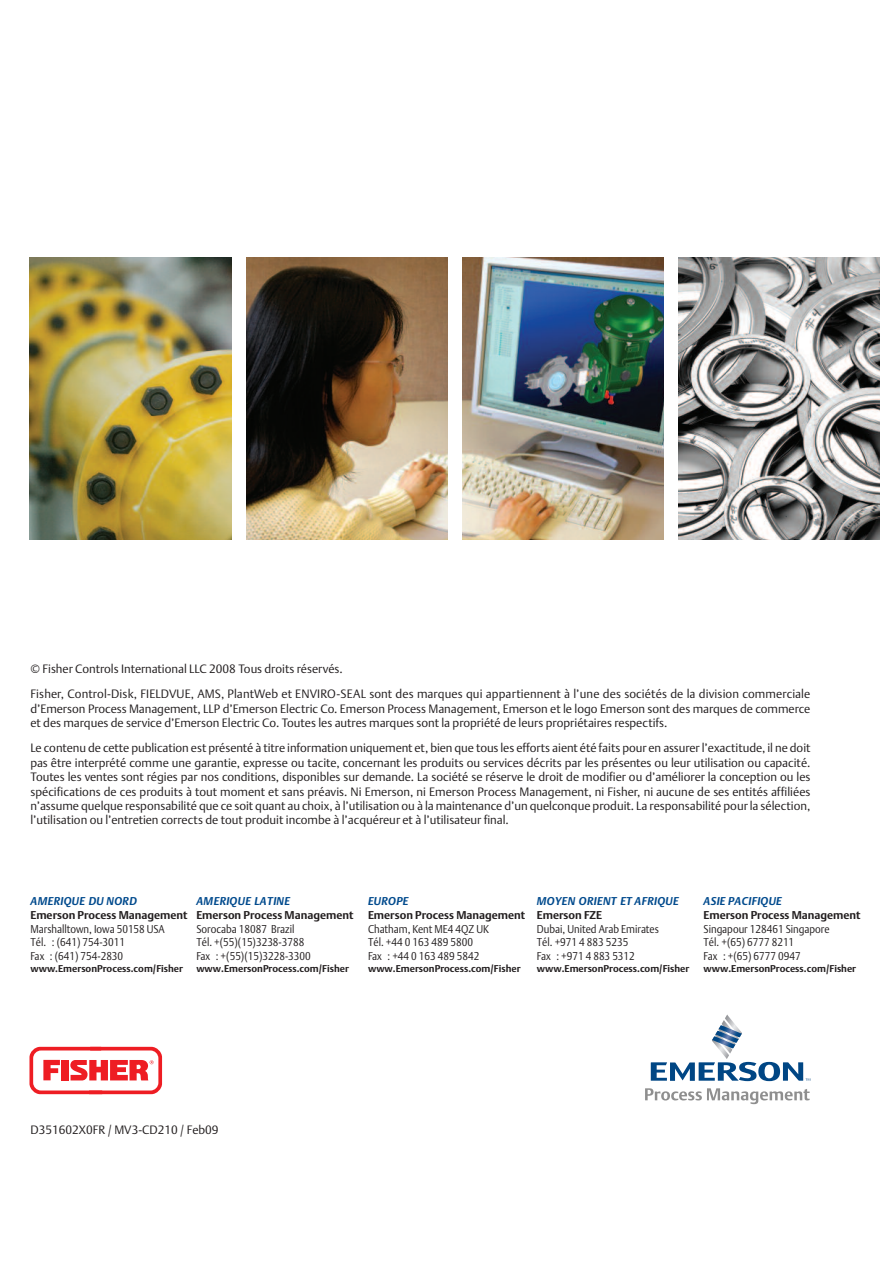
<style>
.page{position:relative;width:893px;height:1263px;background:#fff}
.page>*{position:absolute;margin:0;border:0;box-sizing:border-box;transform-origin:0 0}
.t1{font:12px/14.4px "DTL Argo T Light";color:#231f20}
.t2{font:11.25px/13.5px "DTL Argo T Light";color:#231f20;scale:.9 1}
.t3{font:700 11.25px "DTL Argo T";color:#231f20}
.t4{font:italic 700 11.25px "DTL Argo T";letter-spacing:.035em;color:#004a8d}
.t5{font:700 9.75px "DTL Argo T";color:#231f20}
</style>
<div class="page">
<img style="left:678px;top:257px;width:202px;height:283px">
<img style="left:29px;top:257px;width:203px;height:283px">
<img style="left:246px;top:257px;width:418px;height:283px">
<svg style="left:29px;top:1047px;width:133px;height:47px"></svg>
<svg style="left:651px;top:1014px;width:159px;height:67px"></svg>
<svg style="left:645px;top:1088px;width:165px;height:16px"></svg>
<div style="left:448px;top:243px;width:13px;height:607px;background:#fff"></div>
<p class="t1" style="left:30px;top:656px;width:781px;line-height:25.2px">© Fisher Controls International LLC 2008 Tous droits réservés.<br>Fisher, Control-Disk, FIELDVUE, AMS, PlantWeb et ENVIRO-SEAL sont des marques qui appartiennent à l’une des sociétés de la division commerciale</p>
<p class="t1" style="left:30px;top:701px;width:781px">d’Emerson Process Management, LLP d’Emerson Electric Co. Emerson Process Management, Emerson et le logo Emerson sont des marques de commerce et des marques de service d’Emerson Electric Co. Toutes les autres marques sont la propriété de leurs propriétaires respectifs.</p>
<p class="t1" style="left:30px;top:741px;width:782px;text-align:justify">Le contenu de cette publication est présenté à titre information uniquement et, bien que tous les efforts aient été faits pour en assurer l’exactitude, il ne doit pas être interprété comme une garantie, expresse ou tacite, concernant les produits ou services décrits par les présentes ou leur utilisation ou capacité.<br>Toutes les ventes sont régies par nos conditions, disponibles sur demande. La société se réserve le droit de modifier ou d’améliorer la conception ou les spécifications de ces produits à tout moment et sans préavis. Ni Emerson, ni Emerson Process Management, ni Fisher, ni aucune de ses entités affiliées n’assume quelque responsabilité que ce soit quant au choix, à l’utilisation ou à la maintenance d’un quelconque produit. La responsabilité pour la sélection, l’utilisation ou l’entretien corrects de tout produit incombe à l’acquéreur et à l’utilisateur final.</p>
<p class="t4" style="left:30px;top:896px;width:108px">AMERIQUE DU NORD</p>
<p class="t3" style="left:30px;top:910px;width:159px">Emerson Process Management</p>
<p class="t2" style="left:30px;top:922px;width:151px">Marshalltown, Iowa 50158 USA<br>Tél. : (641) 754-3011<br>Fax : (641) 754-2830</p>
<p class="t5" style="left:30px;top:964px;width:154px">www.EmersonProcess.com/Fisher</p>
<p class="t4" style="left:196px;top:896px;width:95px">AMERIQUE LATINE</p>
<p class="t3" style="left:196px;top:910px;width:159px">Emerson Process Management</p>
<p class="t2" style="left:196px;top:922px;width:129px">Sorocaba 18087 Brazil<br>Tél. +(55)(15)3238-3788<br>Fax : +(55)(15)3228-3300</p>
<p class="t5" style="left:196px;top:964px;width:154px">www.EmersonProcess.com/Fisher</p>
<p class="t4" style="left:368px;top:896px;width:42px">EUROPE</p>
<p class="t3" style="left:368px;top:910px;width:159px">Emerson Process Management</p>
<p class="t2" style="left:368px;top:922px;width:136px">Chatham, Kent ME4 4QZ UK<br>Tél. +44 0 163 489 5800<br>Fax : +44 0 163 489 5842</p>
<p class="t5" style="left:368px;top:964px;width:154px">www.EmersonProcess.com/Fisher</p>
<p class="t4" style="left:537px;top:896px;width:143px">MOYEN ORIENT ET AFRIQUE</p>
<p class="t3" style="left:537px;top:910px;width:67px">Emerson FZE</p>
<p class="t2" style="left:537px;top:922px;width:137px">Dubai, United Arab Emirates<br>Tél. +971 4 883 5235<br>Fax : +971 4 883 5312</p>
<p class="t5" style="left:537px;top:964px;width:154px">www.EmersonProcess.com/Fisher</p>
<p class="t4" style="left:703px;top:896px;width:80px">ASIE PACIFIQUE</p>
<p class="t3" style="left:703px;top:910px;width:159px">Emerson Process Management</p>
<p class="t2" style="left:703px;top:922px;width:142px">Singapour 128461 Singapore<br>Tél. +(65) 6777 8211<br>Fax : +(65) 6777 0947</p>
<p class="t5" style="left:703px;top:964px;width:154px">www.EmersonProcess.com/Fisher</p>
<p class="t1" style="left:30px;top:1122px;width:190px">D351602X0FR / MV3-CD210 / Feb09</p>
</div>
